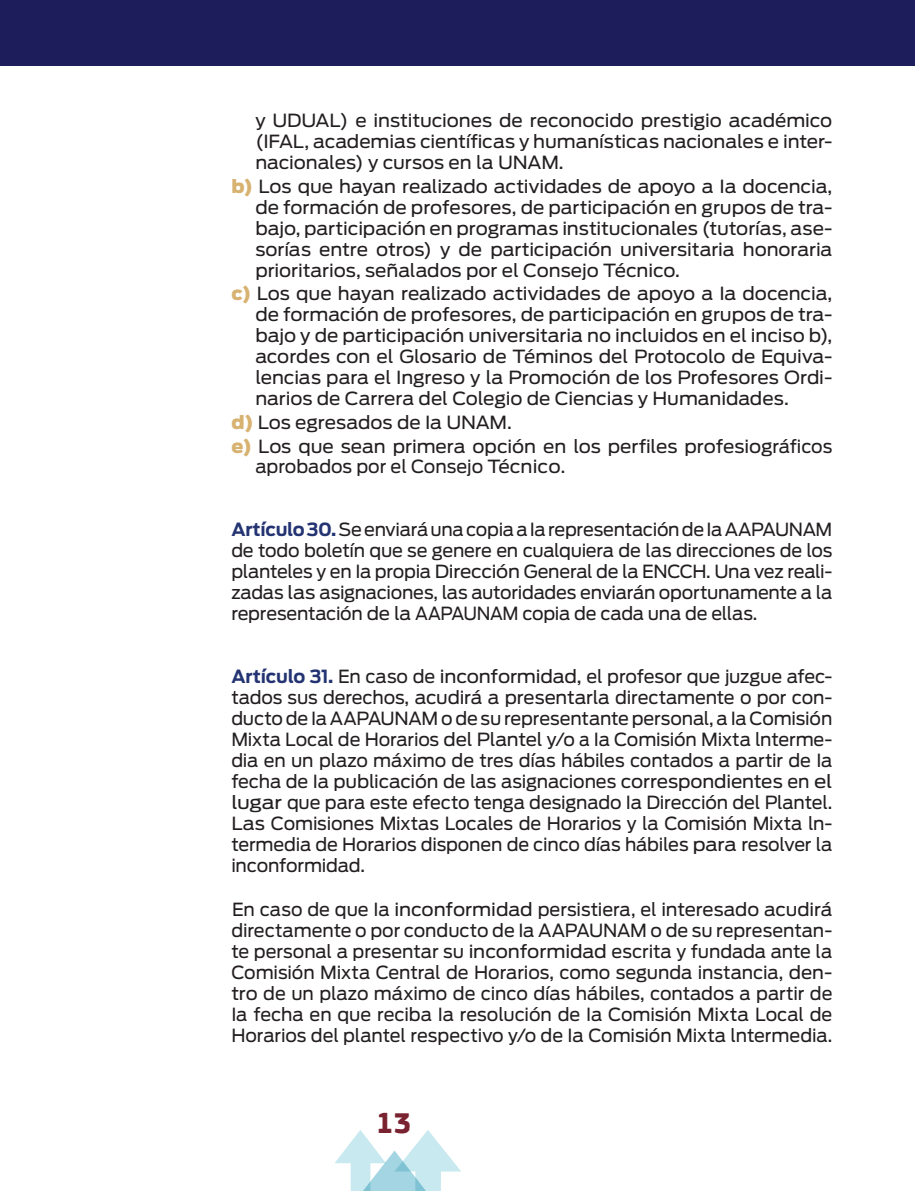
<style>
.page{position:relative;width:915px;height:1191px;background:#fff}
.page>*{position:absolute;margin:0;border:0;box-sizing:border-box;transform-origin:0 0}
.t1{font:700 30px "PF Square Sans Pro";color:#7a2330}
.t2{font:18px/21px "Antenna";letter-spacing:-.005em;color:#231f20;text-align:justify}
.t3{font:18px/21px "Antenna";letter-spacing:-.005em;color:#231f20;text-align:justify;scale:1.05 1}
.s1{font-weight:900;color:#d7b270}
.s2{font-weight:700;color:#243473}
</style>
<div class="page">
<svg style="left:335px;top:1130px;width:126px;height:61px"></svg>
<div style="left:0;top:0;width:914px;height:66px;background:#1e1d5c"></div>
<p class="t3" style="left:255px;top:110px;width:551px">y UDUAL) e instituciones de reconocido prestigio académico (IFAL, academias científicas y humanísticas nacionales e inter&shy;nacionales) y cursos en la UNAM.</p>
<p class="t3" style="left:255px;top:176px;width:551px;text-indent:-24px"><span class="s1">b)</span> Los que hayan realizado actividades de apoyo a Ia docencia, de formación de profesores, de participación en grupos de tra&shy;bajo, participación en programas institucionales (tutorías, ase&shy;sorías entre otros) y de participación universitaria honoraria prioritarios, señalados por el Consejo Técnico.</p>
<p class="t3" style="left:255px;top:283px;width:551px;text-indent:-24px"><span class="s1">c)</span> Los que hayan realizado actividades de apoyo a Ia docencia, de formación de profesores, de participación en grupos de tra&shy;bajo y de participación universitaria no incluidos en el inciso b), acordes con el Glosario de Téminos del Protocolo de Equiva&shy;lencias para el Ingreso y la Promoción de los Profesores Ordi&shy;narios de Carrera del Colegio de Ciencias y Humanidades.</p>
<p class="t3" style="left:231px;top:411px;width:573px;line-height:23.5px"><span class="s1">d)</span> Los egresados de Ia UNAM.<br><span class="s1">e)</span> Los que sean primera opción en los perfiles profesiográficos</p>
<p class="t2" style="left:255px;top:456px;width:311px">aprobados por el Consejo Técnico.</p>
<p class="t2" style="left:231px;top:519px;width:602px"><span class="s2">Artículo 30.</span> Se enviará una copia a Ia representación de Ia AAPAUNAM de todo boletín que se genere en cualquiera de las direcciones de los planteles y en Ia propia Dirección General de la ENCCH. Una vez reali&shy;zadas las asignaciones, las autoridades enviarán oportunamente a la representación de la AAPAUNAM copia de cada una de ellas.</p>
<p class="t2" style="left:231px;top:666px;width:602px"><span class="s2">Artículo 31.</span> En caso de inconformidad, el profesor que juzgue afec&shy;tados sus derechos, acudirá a presentarla directamente o por con&shy;ducto de Ia AAPAUNAM o de su representante personal, a Ia Comisión Mixta Local de Horarios del Plantel y/o a Ia Comisión Mixta lnterme&shy;dia en un plazo máximo de tres días hábiles contados a partir de Ia fecha de Ia publicación de las asignaciones correspondientes en el lugar que para este efecto tenga designado Ia Dirección del Plantel.<br>Las Comisiones Mixtas Locales de Horarios y la Comisión Mixta ln&shy;termedia de Horarios disponen de cinco días hábiles para resolver la inconformidad.</p>
<p class="t2" style="left:231px;top:899px;width:602px">En caso de que Ia inconformidad persistiera, el interesado acudirá directamente o por conducto de Ia AAPAUNAM o de su representan&shy;te personal a presentar su inconformidad escrita y fundada ante la Comisión Mixta Central de Horarios, como segunda instancia, den&shy;tro de un plazo máximo de cinco días hábiles, contados a partir de Ia fecha en que reciba Ia resolución de Ia Comisión Mixta Local de Horarios del plantel respectivo y/o de Ia Comisión Mixta lntermedia.</p>
<h1 class="t1" style="left:375px;top:1104px;width:37px">13</h1>
</div>
